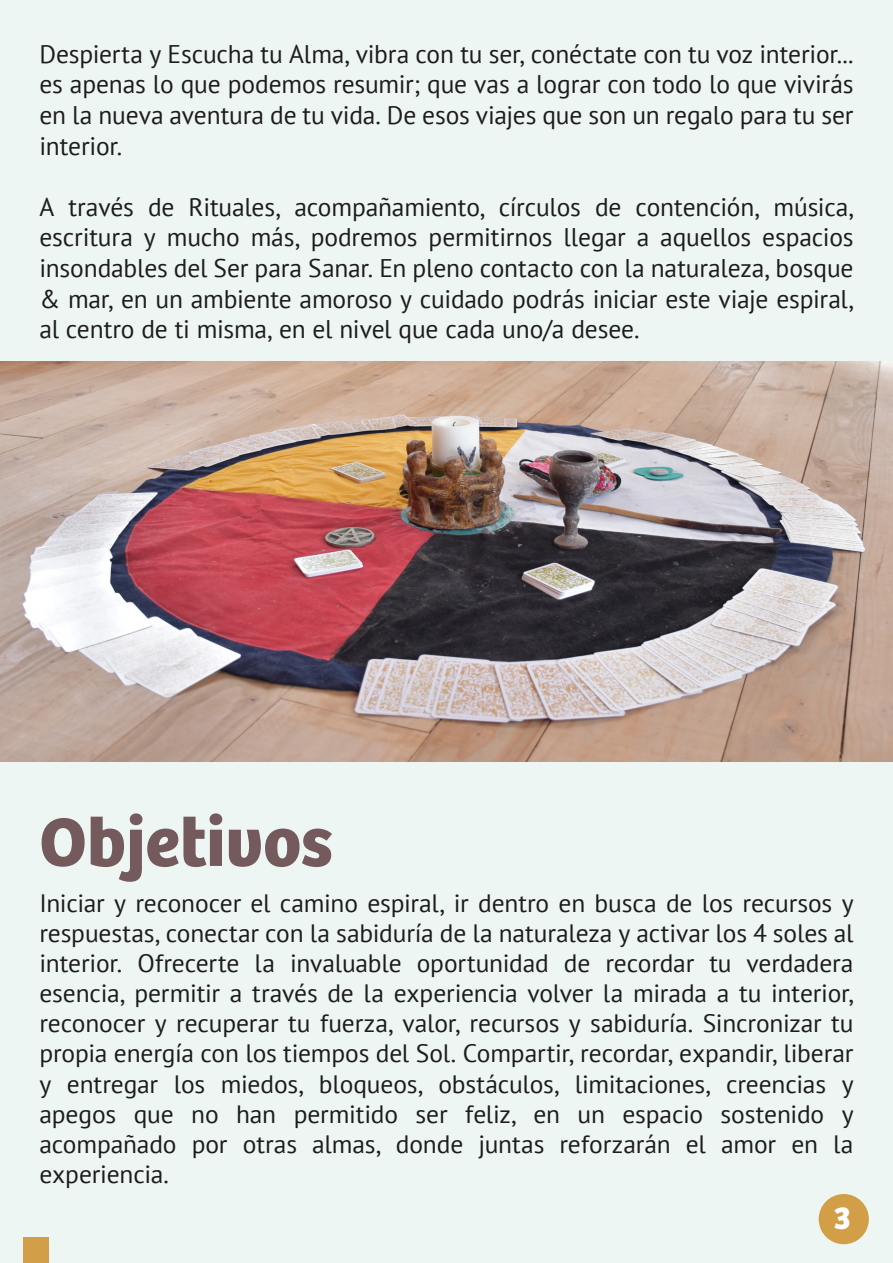
<style>
.page{position:relative;width:893px;height:1263px;background:#eef6f3}
.page>*{position:absolute;margin:0;border:0;box-sizing:border-box;transform-origin:0 0}
.t1{font:700 70.8px "Bree";color:#745a5c}
.t2{font:700 33px "Bree";color:#fff}
.t3{font:25.5px/30.6px "PT Sans";letter-spacing:-.005em;color:#1d1d1b;text-align:justify}
.t4{font:25.05px/30.2px "PT Sans";letter-spacing:-.005em;color:#1d1d1b;text-align:justify}
</style>
<div class="page">
<div style="left:24px;top:1238px;width:25px;height:25px;background:#d29f48"></div>
<div style="left:819px;top:1194px;width:50px;height:50px;background:#d29f48;border-radius:50%"></div>
<img style="left:0;top:362px;width:893px;height:400px">
<p class="t3" style="left:39px;top:38px;width:816px">Despierta y Escucha tu Alma, vibra con tu ser, conéctate con tu voz interior... es apenas lo que podemos resumir; que vas a lograr con todo lo que vivirás en la nueva aventura de tu vida. De esos viajes que son un regalo para tu ser interior.</p>
<p class="t3" style="left:39px;top:191px;width:816px">A través de Rituales, acompañamiento, círculos de contención, música, escritura y mucho más, podremos permitirnos llegar a aquellos espacios insondables del Ser para Sanar. En pleno contacto con la naturaleza, bosque &amp; mar, en un ambiente amoroso y cuidado podrás iniciar este viaje espiral, al centro de ti misma, en el nivel que cada uno/a desee.</p>
<h1 class="t1" style="left:39px;top:786px;width:295px">Objetivos</h1>
<p class="t4" style="left:39px;top:887px;width:816px">Iniciar y reconocer el camino espiral, ir dentro en busca de los recursos y respuestas, conectar con la sabiduría de la naturaleza y activar los 4 soles al interior. Ofrecerte la invaluable oportunidad de recordar tu verdadera esencia, permitir a través de la experiencia volver la mirada a tu interior, reconocer y recuperar tu fuerza, valor, recursos y sabiduría. Sincronizar tu propia energía con los tiempos del Sol. Compartir, recordar, expandir, liberar y entregar los miedos, bloqueos, obstáculos, limitaciones, creencias y apegos que no han permitido ser feliz, en un espacio sostenido y acompañado por otras almas, donde juntas reforzarán el amor en la experiencia.</p>
<h2 class="t2" style="left:834px;top:1192px;width:19px">3</h2>
</div>
